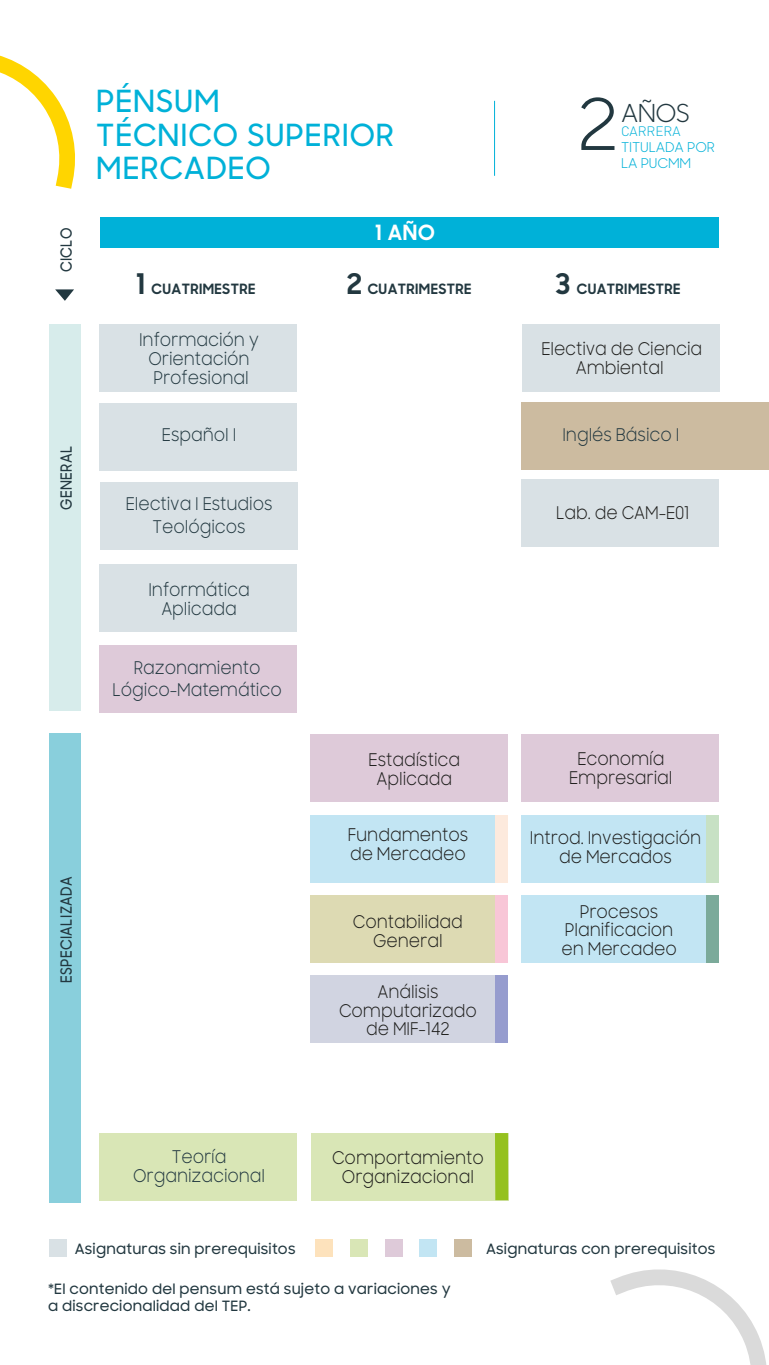
<style>
.page{position:relative;width:769px;height:1365px;background:#fff}
.page>*{position:absolute;margin:0;border:0;box-sizing:border-box;transform-origin:0 0}
.t1{font:71.05px "Samsung Sharp Sans";color:#223840}
.t2{font:500 30.45px/33.6px "Samsung Sharp Sans";letter-spacing:.03em;color:#00b1d8}
.t3{font:24.68px "Samsung Sharp Sans";color:#223840}
.t4{font:700 21px "Samsung Sharp Sans";color:#fff}
.t5{font:17.5px/18.9px "Samsung Sharp Sans";letter-spacing:-.005em;color:#1d1d1b;text-align:center;scale:.9 1}
.t6{font:17.5px/18.9px "Samsung Sharp Sans";letter-spacing:-.005em;color:#223840;text-align:center;scale:.9 1}
.t7{font:500 15.4px "Samsung Sharp Sans";letter-spacing:.03em;color:#223840;scale:.9 1}
.t8{font:500 14.17px/17px "Samsung Sharp Sans";letter-spacing:.015em;color:#223840}
.t9{font:700 14.17px "Samsung Sharp Sans";letter-spacing:.03em;color:#223840}
.t10{font:13.47px/16.3px "Samsung Sharp Sans";letter-spacing:-.01em;color:#00b1d8}
.t11{font:300 13.47px "DIN Pro";color:#00b1d8}
.s1{font-size:28.35px}
</style>
<div class="page">
<div style="left:100px;top:564px;width:197px;height:67px;background:#d9e1e5"></div>
<div style="left:100px;top:217px;width:619px;height:30px;background:#00b1d8"></div>
<div style="left:522px;top:479px;width:197px;height:67px;background:#d9e1e5"></div>
<div style="left:49px;top:325px;width:32px;height:386px;background:#d7eceb"></div>
<div style="left:49px;top:733px;width:32px;height:469px;background:#89cfdc"></div>
<div style="left:100px;top:1132px;width:197px;height:67px;background:#d9e6b6"></div>
<div style="left:100px;top:403px;width:197px;height:68px;background:#d9e1e5"></div>
<div style="left:100px;top:482px;width:197px;height:67px;background:#d9e1e5"></div>
<div style="left:100px;top:325px;width:197px;height:67px;background:#d9e1e5"></div>
<hr style="left:494px;top:101px;width:1px;height:75px;background:#00b1d8">
<div style="left:100px;top:645px;width:197px;height:67px;background:#decad9"></div>
<div style="left:522px;top:325px;width:198px;height:67px;background:#d9e1e5"></div>
<div style="left:310px;top:734px;width:198px;height:67px;background:#decad9"></div>
<div style="left:310px;top:815px;width:198px;height:67px;background:#c2e5f3"></div>
<div style="left:495px;top:815px;width:13px;height:67px;background:#fdeadd"></div>
<div style="left:310px;top:975px;width:198px;height:67px;background:#d1d4e1"></div>
<div style="left:310px;top:895px;width:198px;height:67px;background:#dddab3"></div>
<div style="left:521px;top:734px;width:198px;height:67px;background:#decad9"></div>
<div style="left:521px;top:815px;width:198px;height:67px;background:#c2e5f3"></div>
<div style="left:521px;top:402px;width:248px;height:67px;background:#ccbba0"></div>
<div style="left:521px;top:895px;width:197px;height:67px;background:#c2e5f3"></div>
<div style="left:311px;top:1132px;width:197px;height:68px;background:#d9e6b6"></div>
<svg style="left:55px;top:289px;width:19px;height:12px"></svg>
<svg style="left:0;top:55px;width:75px;height:134px"></svg>
<svg style="left:610px;top:1269px;width:156px;height:94px"></svg>
<div style="left:49px;top:1238px;width:18px;height:18px;background:#d9e1e5"></div>
<div style="left:315px;top:1238px;width:18px;height:18px;background:#fde2bc"></div>
<div style="left:350px;top:1238px;width:18px;height:18px;background:#d9e6b6"></div>
<div style="left:385px;top:1238px;width:17px;height:18px;background:#decad9"></div>
<div style="left:420px;top:1238px;width:17px;height:18px;background:#c2e5f3"></div>
<div style="left:454px;top:1238px;width:18px;height:18px;background:#ccbba0"></div>
<div style="left:495px;top:1132px;width:13px;height:68px;background:#95c11f"></div>
<div style="left:706px;top:815px;width:13px;height:67px;background:#c7e1c4"></div>
<div style="left:706px;top:895px;width:13px;height:67px;background:#7baa9a"></div>
<div style="left:495px;top:895px;width:13px;height:67px;background:#f8c6d7"></div>
<div style="left:495px;top:975px;width:13px;height:67px;background:#969cce"></div>
<p class="t7" style="left:55px;top:272px;width:51px;rotate:-90deg">CICLO</p>
<p class="t7" style="left:55px;top:510px;width:73px;rotate:-90deg">GENERAL</p>
<p class="t7" style="left:55px;top:983px;width:120px;rotate:-90deg">ESPECIALIZADA</p>
<h2 class="t2" style="left:96px;top:83px;width:299px">PÉNSUM<br>TÉCNICO SUPERIOR<br>MERCADEO</h2>
<p class="t4" style="left:375px;top:217px;width:61px">1 AÑO</p>
<h1 class="t1" style="left:577px;top:73px;width:43px">2</h1>
<h3 class="t3" style="left:621px;top:95px;width:70px">AÑOS</h3>
<p class="t11" style="left:621px;top:123px;width:61px">CARRERA</p>
<p class="t10" style="left:621px;top:139px;width:95px">TITULADA POR<br>LA PUCMM</p>
<p class="t9" style="left:136px;top:278px;width:121px"><span class="s1">1</span> CUATRIMESTRE</p>
<p class="t9" style="left:347px;top:278px;width:126px"><span class="s1">2</span> CUATRIMESTRE</p>
<p class="t9" style="left:556px;top:278px;width:126px"><span class="s1">3</span> CUATRIMESTRE</p>
<p class="t6" style="left:139px;top:330px;width:135px">Información y<br>Orientación<br>Profesional</p>
<p class="t5" style="left:541px;top:339px;width:180px">Electiva de Ciencia<br>Ambiental</p>
<p class="t6" style="left:162px;top:425px;width:84px">Español I</p>
<p class="t6" style="left:126px;top:492px;width:165px;line-height:22.4px">Electiva I Estudios<br>Teológicos</p>
<p class="t6" style="left:148px;top:579px;width:114px">Informática<br>Aplicada</p>
<p class="t6" style="left:113px;top:655px;width:189px;line-height:22.4px">Razonamiento<br>Lógico-Matemático</p>
<p class="t6" style="left:562px;top:425px;width:131px">Inglés Básico I</p>
<p class="t5" style="left:556px;top:502px;width:149px">Lab. de CAM-E01</p>
<p class="t5" style="left:369px;top:750px;width:103px">Estadística<br>Aplicada</p>
<p class="t5" style="left:348px;top:825px;width:136px;text-align:left">Fundamentos de Mercadeo</p>
<p class="t5" style="left:353px;top:911px;width:124px">Contabilidad<br>General</p>
<p class="t5" style="left:339px;top:981px;width:155px">Análisis<br>Computarizado de MIF-142</p>
<p class="t5" style="left:569px;top:748px;width:116px">Economía<br>Empresarial</p>
<p class="t5" style="left:530px;top:827px;width:192px">Introd. Investigación de Mercados</p>
<p class="t5" style="left:561px;top:901px;width:130px">Procesos<br>Planificacion en Mercadeo</p>
<p class="t6" style="left:133px;top:1146px;width:148px">Teoría<br>Organizacional</p>
<p class="t5" style="left:332px;top:1147px;width:170px">Comportamiento<br>Organizacional</p>
<p class="t8" style="left:75px;top:1239px;width:222px">Asignaturas sin prerequisitos</p>
<p class="t8" style="left:486px;top:1239px;width:231px">Asignaturas con prerequisitos</p>
<p class="t8" style="left:48px;top:1279px;width:404px">*El contenido del pensum está sujeto a variaciones y a discrecionalidad del TEP.</p>
</div>
